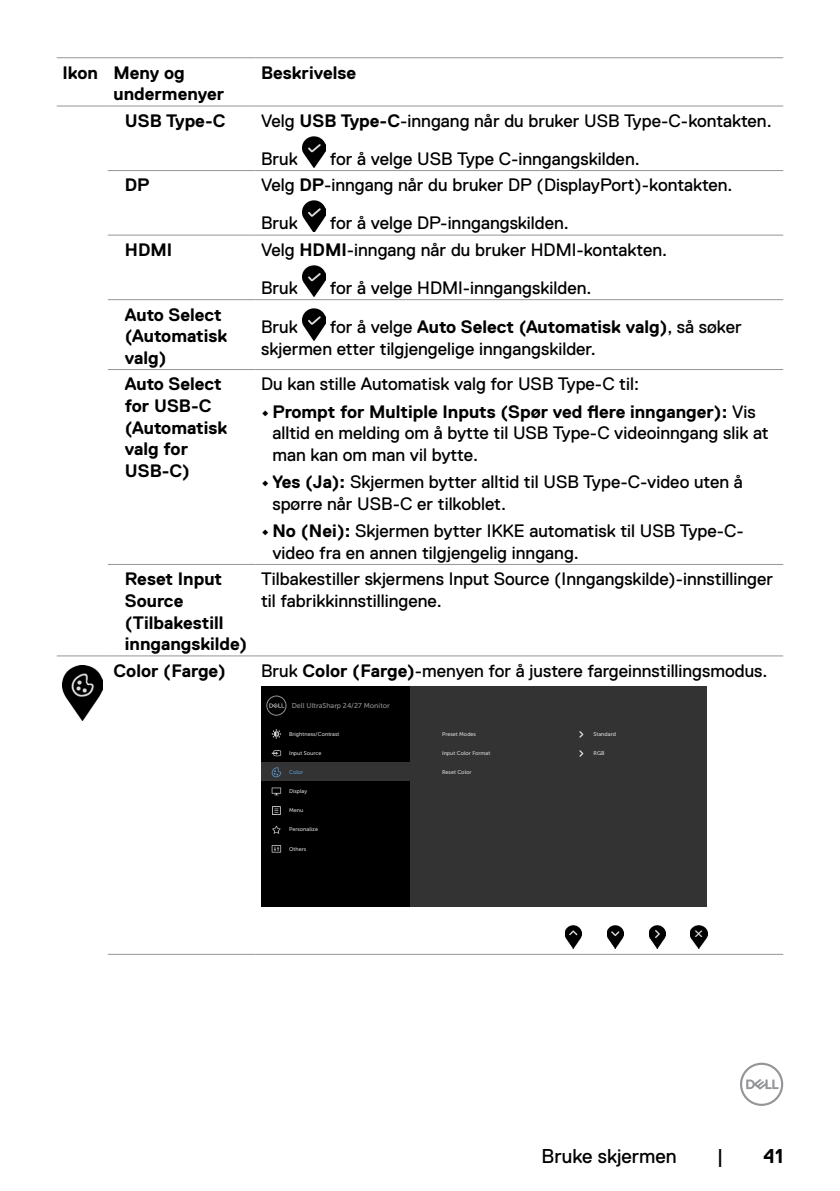
<style>
.page{position:relative;width:840px;height:1191px;background:#fff}
.page>*{position:absolute;margin:0;border:0;box-sizing:border-box;transform-origin:0 0}
.t1{font:20px "Dell Replica";color:#000}
.t2{font:700 20px "Dell Replica";color:#000}
.t3{font:18px/21.6px "Dell Replica";color:#000}
.t4{font:700 18px/21.6px "Dell Replica";color:#000}
.t5{font:7px "Museo Sans For Dell 500";color:#939393}
.t6{font:5.4px "Museo Sans For Dell 500";color:#d9d9d9}
.t7{font:5.4px "Museo Sans For Dell 500";color:#5b9bd5}
.s1{font-weight:700}
</style>
<div class="page">
<svg style="left:740px;top:1062px;width:42px;height:44px"></svg>
<hr style="left:57px;top:57px;width:51px;height:1px;background:#939598">
<hr style="left:108px;top:57px;width:147px;height:1px;background:#939598">
<hr style="left:255px;top:57px;width:527px;height:1px;background:#939598">
<hr style="left:57px;top:106px;width:51px;height:1px;background:#939598">
<hr style="left:108px;top:106px;width:147px;height:1px;background:#939598">
<hr style="left:255px;top:106px;width:527px;height:1px;background:#939598">
<hr style="left:108px;top:170px;width:147px;height:1px;background:#939598">
<hr style="left:255px;top:170px;width:527px;height:1px;background:#939598">
<hr style="left:108px;top:235px;width:147px;height:1px;background:#939598">
<hr style="left:255px;top:235px;width:527px;height:1px;background:#939598">
<hr style="left:108px;top:299px;width:147px;height:1px;background:#939598">
<hr style="left:255px;top:299px;width:527px;height:1px;background:#939598">
<hr style="left:108px;top:369px;width:147px;height:1px;background:#939598">
<hr style="left:255px;top:369px;width:527px;height:1px;background:#939598">
<hr style="left:108px;top:564px;width:147px;height:1px;background:#939598">
<hr style="left:255px;top:564px;width:527px;height:1px;background:#939598">
<hr style="left:57px;top:655px;width:51px;height:1px;background:#939598">
<hr style="left:108px;top:655px;width:147px;height:1px;background:#939598">
<hr style="left:255px;top:655px;width:527px;height:1px;background:#939598">
<hr style="left:108px;top:954px;width:147px;height:1px;background:#939598">
<hr style="left:255px;top:954px;width:527px;height:1px;background:#939598">
<img style="left:302px;top:136px;width:23px;height:31px">
<img style="left:302px;top:201px;width:23px;height:31px">
<img style="left:302px;top:265px;width:23px;height:31px">
<img style="left:302px;top:309px;width:23px;height:31px">
<img style="left:62px;top:665px;width:40px;height:55px">
<div style="left:261px;top:686px;width:445px;height:220px;background:#333"></div>
<div style="left:261px;top:686px;width:148px;height:38px;background:#000"></div>
<svg style="left:266px;top:695px;width:20px;height:20px"></svg>
<div style="left:261px;top:743px;width:148px;height:19px;background:#000"></div>
<div style="left:261px;top:782px;width:148px;height:19px;background:#000"></div>
<div style="left:261px;top:801px;width:148px;height:19px;background:#000"></div>
<div style="left:261px;top:820px;width:148px;height:19px;background:#000"></div>
<div style="left:261px;top:839px;width:148px;height:19px;background:#000"></div>
<div style="left:261px;top:858px;width:148px;height:19px;background:#000"></div>
<div style="left:261px;top:877px;width:148px;height:19px;background:#000"></div>
<div style="left:261px;top:896px;width:148px;height:10px;background:#000"></div>
<div style="left:261px;top:724px;width:148px;height:19px;background:#000"></div>
<svg style="left:579px;top:731px;width:4px;height:7px"></svg>
<svg style="left:579px;top:750px;width:4px;height:7px"></svg>
<img style="left:565px;top:925px;width:16px;height:23px">
<img style="left:607px;top:925px;width:16px;height:23px">
<img style="left:649px;top:925px;width:16px;height:23px">
<img style="left:690px;top:925px;width:16px;height:23px">
<svg style="left:271px;top:750px;width:10px;height:6px"></svg>
<svg style="left:271px;top:787px;width:10px;height:8px"></svg>
<svg style="left:272px;top:806px;width:8px;height:9px"></svg>
<svg style="left:272px;top:825px;width:9px;height:9px"></svg>
<svg style="left:271px;top:845px;width:10px;height:7px"></svg>
<svg style="left:271px;top:729px;width:10px;height:9px"></svg>
<svg style="left:271px;top:767px;width:10px;height:10px"></svg>
<p class="t4" style="left:113px;top:62px;width:112px;text-indent:-51px">Ikon Meny og undermenyer</p>
<p class="t4" style="left:261px;top:62px;width:97px">Beskrivelse</p>
<p class="t4" style="left:125px;top:110px;width:102px">USB Type-C</p>
<p class="t3" style="left:261px;top:102px;width:512px;line-height:37.8px">Velg <span class="s1">USB Type-C</span>-inngang når du bruker USB Type-C-kontakten.<br>Bruk</p>
<p class="t3" style="left:329px;top:148px;width:311px">for å velge USB Type C-inngangskilden.</p>
<p class="t4" style="left:125px;top:175px;width:26px">DP</p>
<p class="t3" style="left:261px;top:166px;width:473px;line-height:37.8px">Velg <span class="s1">DP</span>-inngang når du bruker DP (DisplayPort)-kontakten.<br>Bruk</p>
<p class="t3" style="left:329px;top:212px;width:240px">for å velge DP-inngangskilden.</p>
<p class="t4" style="left:125px;top:239px;width:49px">HDMI</p>
<p class="t3" style="left:261px;top:231px;width:407px;line-height:37.8px">Velg <span class="s1">HDMI</span>-inngang når du bruker HDMI-kontakten.<br>Bruk</p>
<p class="t3" style="left:329px;top:277px;width:263px">for å velge HDMI-inngangskilden.</p>
<p class="t4" style="left:125px;top:304px;width:104px">Auto Select (Automatisk valg)</p>
<p class="t3" style="left:261px;top:316px;width:482px;text-indent:69px">for å velge <span class="s1">Auto Select (Automatisk valg)</span>, så søker skjermen etter tilgjengelige inngangskilder.</p>
<p class="t3" style="left:261px;top:316px;width:38px">Bruk</p>
<p class="t4" style="left:125px;top:373px;width:104px">Auto Select for USB-C (Automatisk valg for<br>USB-C)</p>
<p class="t3" style="left:261px;top:373px;width:379px">Du kan stille Automatisk valg for USB Type-C til:</p>
<p class="t3" style="left:272px;top:401px;width:497px;text-indent:-11px"><span class="s1">• Prompt for Multiple Inputs (Spør ved flere innganger):</span> Vis alltid en melding om å bytte til USB Type-C videoinngang slik at man kan om man vil bytte.</p>
<p class="t3" style="left:272px;top:471px;width:471px;text-indent:-11px"><span class="s1">• Yes (Ja):</span> Skjermen bytter alltid til USB Type-C-video uten å spørre når USB-C er tilkoblet.</p>
<p class="t3" style="left:272px;top:520px;width:473px;text-indent:-11px"><span class="s1">• No (Nei):</span> Skjermen bytter IKKE automatisk til USB Type-C&shy;video fra en annen tilgjengelig inngang.</p>
<p class="t4" style="left:125px;top:568px;width:124px">Reset Input<br>Source (Tilbakestill inngangskilde)</p>
<p class="t3" style="left:261px;top:568px;width:513px">Tilbakestiller skjermens Input Source (Inngangskilde)-innstillinger til fabrikkinnstillingene.</p>
<p class="t4" style="left:113px;top:660px;width:114px">Color (Farge)</p>
<p class="t3" style="left:261px;top:660px;width:507px">Bruk <span class="s1">Color (Farge)</span>-menyen for å justere fargeinnstillingsmodus.</p>
<p class="t5" style="left:291px;top:701px;width:100px">Dell UltraSharp 24/27 Monitor</p>
<p class="t6" style="left:289px;top:731px;width:52px">Brightness/Contrast</p>
<p class="t7" style="left:289px;top:769px;width:16px">Color</p>
<p class="t6" style="left:289px;top:788px;width:20px">Display</p>
<p class="t6" style="left:593px;top:731px;width:24px">Standard</p>
<p class="t6" style="left:593px;top:750px;width:13px">RGB</p>
<p class="t6" style="left:442px;top:731px;width:35px">Preset Modes</p>
<p class="t6" style="left:442px;top:769px;width:31px">Reset Color</p>
<p class="t6" style="left:289px;top:750px;width:34px">Input Source</p>
<p class="t6" style="left:442px;top:750px;width:50px">Input Color Format</p>
<p class="t6" style="left:289px;top:807px;width:16px">Menu</p>
<p class="t6" style="left:289px;top:826px;width:30px">Personalize</p>
<p class="t6" style="left:289px;top:845px;width:19px">Others</p>
<p class="t1" style="left:541px;top:1144px;width:136px">Bruke skjermen</p>
<p class="t1" style="left:716px;top:1144px;width:8px">|</p>
<p class="t2" style="left:763px;top:1144px;width:21px">41</p>
</div>
